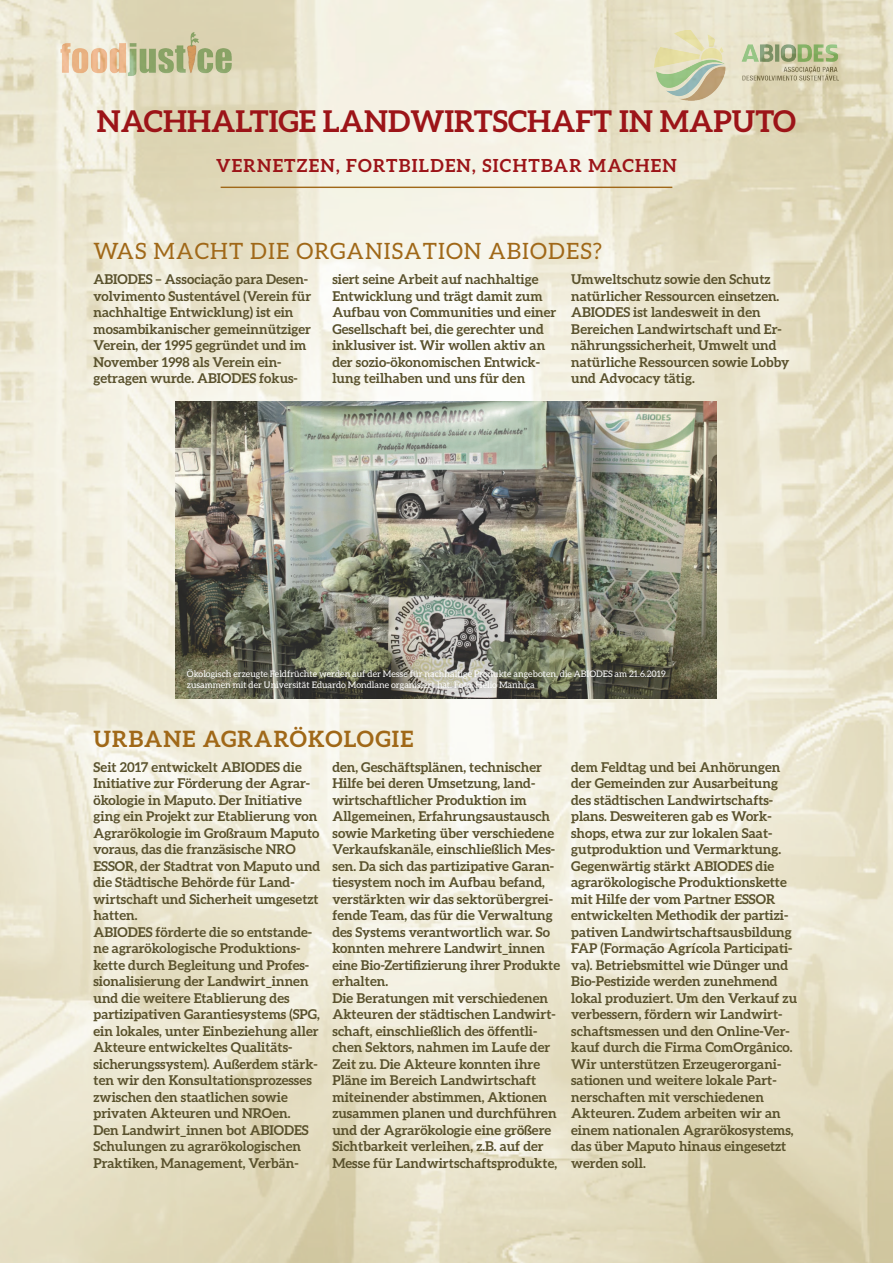
<style>
.page{position:relative;width:893px;height:1263px;background:#fff}
.page>*{position:absolute;margin:0;border:0;box-sizing:border-box;transform-origin:0 0}
.t1{font:700 30px "Aleo";color:#9c1418}
.t2{font:22.5px "Aleo";letter-spacing:.05em;color:#a06818}
.t3{font:700 22.5px "Aleo";letter-spacing:.05em;color:#a06818}
.t4{font:700 18px "Aleo";letter-spacing:.07em;color:#9c1418}
.t5{font:700 13.5px/16.5px "Aleo";color:#59512c}
.t6{font:9px/10.8px "Aleo";color:#fff}
</style>
<div class="page">
<img style="left:0;top:0;width:893px;height:1263px">
<div style="left:221px;top:187px;width:451px;height:1px;border:1px solid #a06818"></div>
<img style="left:176px;top:402px;width:541px;height:296px">
<h1 class="t1" style="left:97px;top:103px;width:700px">NACHHALTIGE LANDWIRTSCHAFT IN MAPUTO</h1>
<h3 class="t4" style="left:216px;top:155px;width:462px">VERNETZEN, FORTBILDEN, SICHTBAR MACHEN</h3>
<h2 class="t2" style="left:94px;top:238px;width:510px">WAS MACHT DIE ORGANISATION ABIODES?</h2>
<p class="t5" style="left:94px;top:271px;width:219px">ABIODES – Associação para Desen&shy;volvimento Sustentável (Verein für nachhaltige Entwicklung) ist ein mosambikanischer gemeinnütziger Verein, der 1995 gegründet und im November 1998 als Verein ein&shy;getragen wurde. ABIODES fokus-</p>
<p class="t5" style="left:332px;top:271px;width:226px">siert seine Arbeit auf nachhaltige Entwicklung und trägt damit zum Aufbau von Communities und einer Gesellschaft bei, die gerechter und inklusiver ist. Wir wollen aktiv an der sozio-ökonomischen Entwick&shy;lung teilhaben und uns für den</p>
<p class="t5" style="left:571px;top:271px;width:220px">Umweltschutz sowie den Schutz natürlicher Ressourcen einsetzen.<br>ABIODES ist landesweit in den<br>Bereichen Landwirtschaft und Er&shy;nährungssicherheit, Umwelt und natürliche Ressourcen sowie Lobby und Advocacy tätig.</p>
<p class="t6" style="left:187px;top:668px;width:480px">Ökologisch erzeugte Feldfrüchte werden auf der Messe für nachhaltige Produkte angeboten, die ABIODES am 21.6.2019 zusammen mit der Universität Eduardo Mondlane organisiert hat. Foto: Hélio Manhiça</p>
<h2 class="t3" style="left:94px;top:725px;width:321px">URBANE AGRARÖKOLOGIE</h2>
<p class="t5" style="left:94px;top:758px;width:228px">Seit 2017 entwickelt ABIODES die Initiative zur Förderung der Agrar&shy;ökologie in Maputo. Der Initiative ging ein Projekt zur Etablierung von Agrarökologie im Großraum Maputo voraus, das die franzäsische NRO ESSOR, der Stadtrat von Maputo und die Städtische Behörde für Land&shy;wirtschaft und Sicherheit umgesetzt hatten.<br>ABIODES förderte die so entstande&shy;ne agrarökologische Produktions&shy;kette durch Begleitung und Profes&shy;sionalisierung der Landwirt_innen und die weitere Etablierung des partizipativen Garantiesystems (SPG, ein lokales, unter Einbeziehung aller Akteure entwickeltes Qualitäts&shy;sicherungssystem). Außerdem stärk&shy;ten wir den Konsultationsprozesses zwischen den staatlichen sowie privaten Akteuren und NROen.<br>Den Landwirt_innen bot ABIODES Schulungen zu agrarökologischen Praktiken, Management, Verbän-</p>
<p class="t5" style="left:332px;top:758px;width:229px">den, Geschäftsplänen, technischer Hilfe bei deren Umsetzung, land&shy;wirtschaftlicher Produktion im Allgemeinen, Erfahrungsaustausch sowie Marketing über verschiedene Verkaufskanäle, einschließlich Mes&shy;sen. Da sich das partizipative Garan&shy;tiesystem noch im Aufbau befand, verstärkten wir das sektorübergrei&shy;fende Team, das für die Verwaltung des Systems verantwortlich war. So konnten mehrere Landwirt_innen eine Bio-Zertifizierung ihrer Produkte erhalten.<br>Die Beratungen mit verschiedenen Akteuren der städtischen Landwirt&shy;schaft, einschließlich des öffentli&shy;chen Sektors, nahmen im Laufe der Zeit zu. Die Akteure konnten ihre Pläne im Bereich Landwirtschaft miteinender abstimmen, Aktionen zusammen planen und durchführen und der Agrarökologie eine größere Sichtbarkeit verleihen, z.B. auf der Messe für Landwirtschaftsprodukte,</p>
<p class="t5" style="left:571px;top:758px;width:227px">dem Feldtag und bei Anhörungen der Gemeinden zur Ausarbeitung des städtischen Landwirtschafts&shy;plans. Desweiteren gab es Work&shy;shops, etwa zur zur lokalen Saat&shy;gutproduktion und Vermarktung.<br>Gegenwärtig stärkt ABIODES die agrarökologische Produktionskette mit Hilfe der vom Partner ESSOR entwickelten Methodik der partizi&shy;pativen Landwirtschaftsausbildung FAP (Formação Agrícola Participati&shy;va). Betriebsmittel wie Dünger und Bio-Pestizide werden zunehmend lokal produziert. Um den Verkauf zu verbessern, fördern wir Landwirt&shy;schaftsmessen und den Online-Ver&shy;kauf durch die Firma ComOrgânico.<br>Wir unterstützen Erzeugerorgani&shy;sationen und weitere lokale Part&shy;nerschaften mit verschiedenen Akteuren. Zudem arbeiten wir an einem nationalen Agrarökosystems, das über Maputo hinaus eingesetzt werden soll.</p>
</div>
